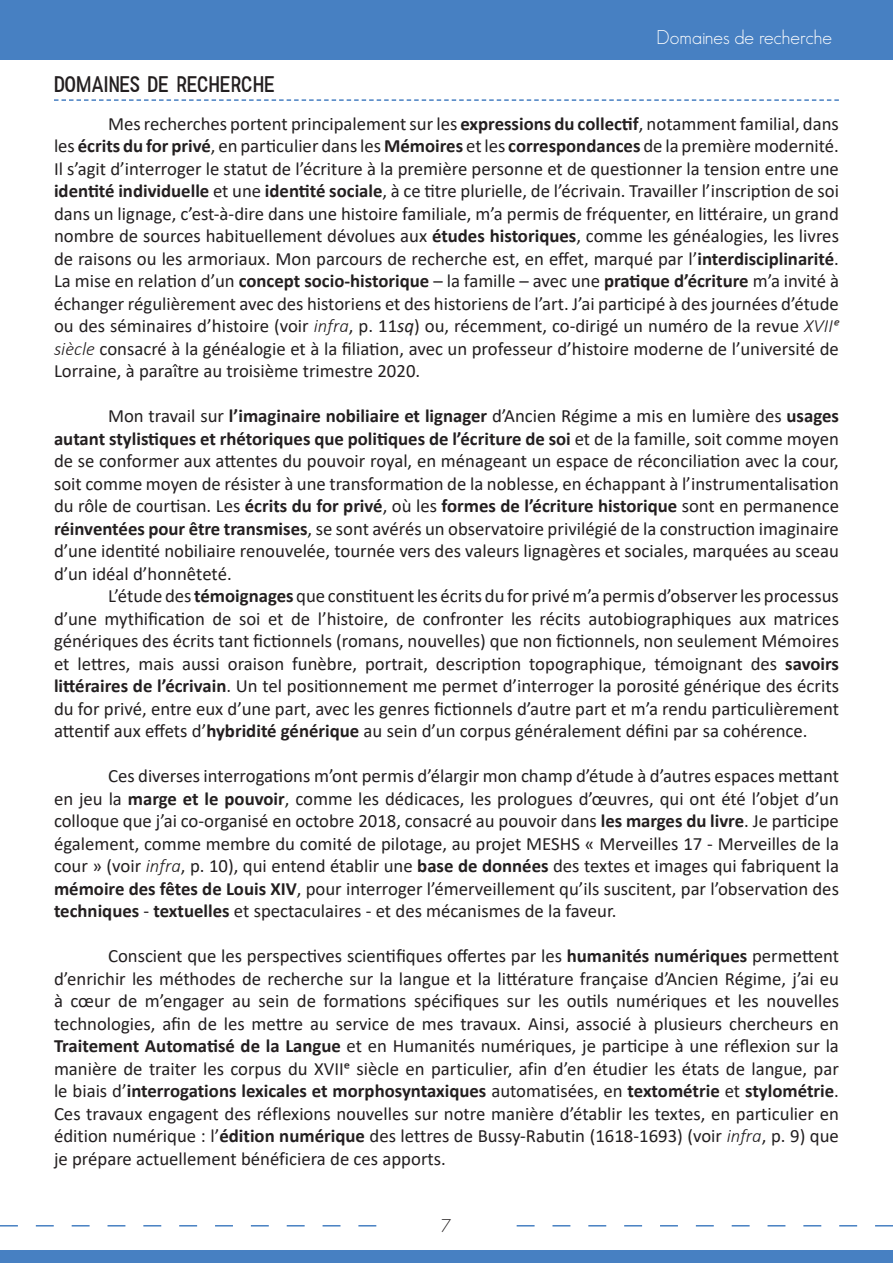
<style>
.page{position:relative;width:893px;height:1263px;background:#fff}
.page>*{position:absolute;margin:0;border:0;box-sizing:border-box;transform-origin:0 0}
.t1{font:300 22.5px "FFF";color:#231f20}
.t2{font:300 19.5px "Geosans";color:#fff}
.t3{font:18.75px/22.5px "Calibri";color:#231f20;text-align:justify}
.t4{font:300 18px "Geosans";color:#231f20}
.s1{font-weight:700}
.s2{font-weight:300;font-style:italic}
.s3{font-style:italic}
</style>
<div class="page">
<div style="left:0;top:0;width:893px;height:60px;background:#4780c2"></div>
<div style="left:0;top:1250px;width:893px;height:13px;background:#4780c2"></div>
<svg style="left:0;top:1225px;width:376px;height:1px"></svg>
<svg style="left:517px;top:1225px;width:376px;height:1px"></svg>
<svg style="left:54px;top:99px;width:785px;height:2px"></svg>
<p class="t2" style="left:656px;top:27px;width:177px">Domaines de recherche</p>
<p class="t1" style="left:54px;top:70px;width:222px">DOMAINES DE RECHERCHE</p>
<p class="t3" style="left:54px;top:112px;width:787px;text-indent:54px">Mes recherches portent principalement sur les <span class="s1">expressions du collectif</span>, notamment familial, dans les <span class="s1">écrits du for privé</span>, en particulier dans les <span class="s1">Mémoires</span> et les <span class="s1">correspondances</span> de la première modernité.<br>Il s’agit d’interroger le statut de l’écriture à la première personne et de questionner la tension entre une <span class="s1">identité individuelle</span> et une <span class="s1">identité sociale</span>, à ce titre plurielle, de l’écrivain. Travailler l’inscription de soi dans un lignage, c’est-à-dire dans une histoire familiale, m’a permis de fréquenter, en littéraire, un grand nombre de sources habituellement dévolues aux <span class="s1">études historiques</span>, comme les généalogies, les livres de raisons ou les armoriaux. Mon parcours de recherche est, en effet, marqué par l’<span class="s1">interdisciplinarité</span>.<br>La mise en relation d’un <span class="s1">concept socio-historique</span> – la famille – avec une <span class="s1">pratique d’écriture</span> m’a invité à échanger régulièrement avec des historiens et des historiens de l’art. J’ai participé à des journées d’étude ou des séminaires d’histoire (voir <span class="s2">infra</span>, p. 11<span class="s3">sq</span>) ou, récemment, co-dirigé un numéro de la revue <span class="s2">XVIIe siècle</span> consacré à la généalogie et à la filiation, avec un professeur d’histoire moderne de l’université de Lorraine, à paraître au troisième trimestre 2020.</p>
<p class="t3" style="left:54px;top:404px;width:786px;text-indent:54px">Mon travail sur <span class="s1">l’imaginaire nobiliaire et lignager</span> d’Ancien Régime a mis en lumière des <span class="s1">usages autant stylistiques et rhétoriques que politiques de l’écriture de soi</span> et de la famille, soit comme moyen de se conformer aux attentes du pouvoir royal, en ménageant un espace de réconciliation avec la cour, soit comme moyen de résister à une transformation de la noblesse, en échappant à l’instrumentalisation du rôle de courtisan. Les <span class="s1">écrits du for privé</span>, où les <span class="s1">formes de l’écriture historique</span> sont en permanence <span class="s1">réinventées pour être transmises</span>, se sont avérés un observatoire privilégié de la construction imaginaire d’une identité nobiliaire renouvelée, tournée vers des valeurs lignagères et sociales, marquées au sceau d’un idéal d’honnêteté.</p>
<p class="t3" style="left:54px;top:584px;width:786px;text-indent:54px">L’étude des <span class="s1">témoignages</span> que constituent les écrits du for privé m’a permis d’observer les processus d’une mythification de soi et de l’histoire, de confronter les récits autobiographiques aux matrices génériques des écrits tant fictionnels (romans, nouvelles) que non fictionnels, non seulement Mémoires et lettres, mais aussi oraison funèbre, portrait, description topographique, témoignant des <span class="s1">savoirs littéraires de l’écrivain</span>. Un tel positionnement me permet d’interroger la porosité générique des écrits du for privé, entre eux d’une part, avec les genres fictionnels d’autre part et m’a rendu particulièrement attentif aux effets d’<span class="s1">hybridité générique</span> au sein d’un corpus généralement défini par sa cohérence.</p>
<p class="t3" style="left:54px;top:764px;width:786px;text-indent:54px">Ces diverses interrogations m’ont permis d’élargir mon champ d’étude à d’autres espaces mettant en jeu la <span class="s1">marge et le pouvoir</span>, comme les dédicaces, les prologues d’œuvres, qui ont été l’objet d’un colloque que j’ai co-organisé en octobre 2018, consacré au pouvoir dans <span class="s1">les marges du livre</span>. Je participe également, comme membre du comité de pilotage, au projet MESHS « Merveilles 17 - Merveilles de la cour » (voir <span class="s2">infra</span>, p. 10), qui entend établir une <span class="s1">base de données</span> des textes et images qui fabriquent la <span class="s1">mémoire des fêtes de Louis XIV</span>, pour interroger l’émerveillement qu’ils suscitent, par l’observation des <span class="s1">techniques</span> - <span class="s1">textuelles</span> et spectaculaires - et des mécanismes de la faveur.</p>
<p class="t3" style="left:54px;top:944px;width:786px;text-indent:54px">Conscient que les perspectives scientifiques offertes par les <span class="s1">humanités numériques</span> permettent d’enrichir les méthodes de recherche sur la langue et la littérature française d’Ancien Régime, j’ai eu à cœur de m’engager au sein de formations spécifiques sur les outils numériques et les nouvelles technologies, afin de les mettre au service de mes travaux. Ainsi, associé à plusieurs chercheurs en <span class="s1">Traitement Automatisé de la Langue</span> et en Humanités numériques, je participe à une réflexion sur la manière de traiter les corpus du XVIIe siècle en particulier, afin d’en étudier les états de langue, par le biais d’<span class="s1">interrogations lexicales et morphosyntaxiques</span> automatisées, en <span class="s1">textométrie</span> et <span class="s1">stylométrie</span>.<br>Ces travaux engagent des réflexions nouvelles sur notre manière d’établir les textes, en particulier en édition numérique : l’<span class="s1">édition numérique</span> des lettres de Bussy-Rabutin (1618-1693) (voir <span class="s2">infra</span>, p. 9) que je prépare actuellement bénéficiera de ces apports.</p>
<p class="t4" style="left:442px;top:1215px;width:11px">7</p>
</div>
